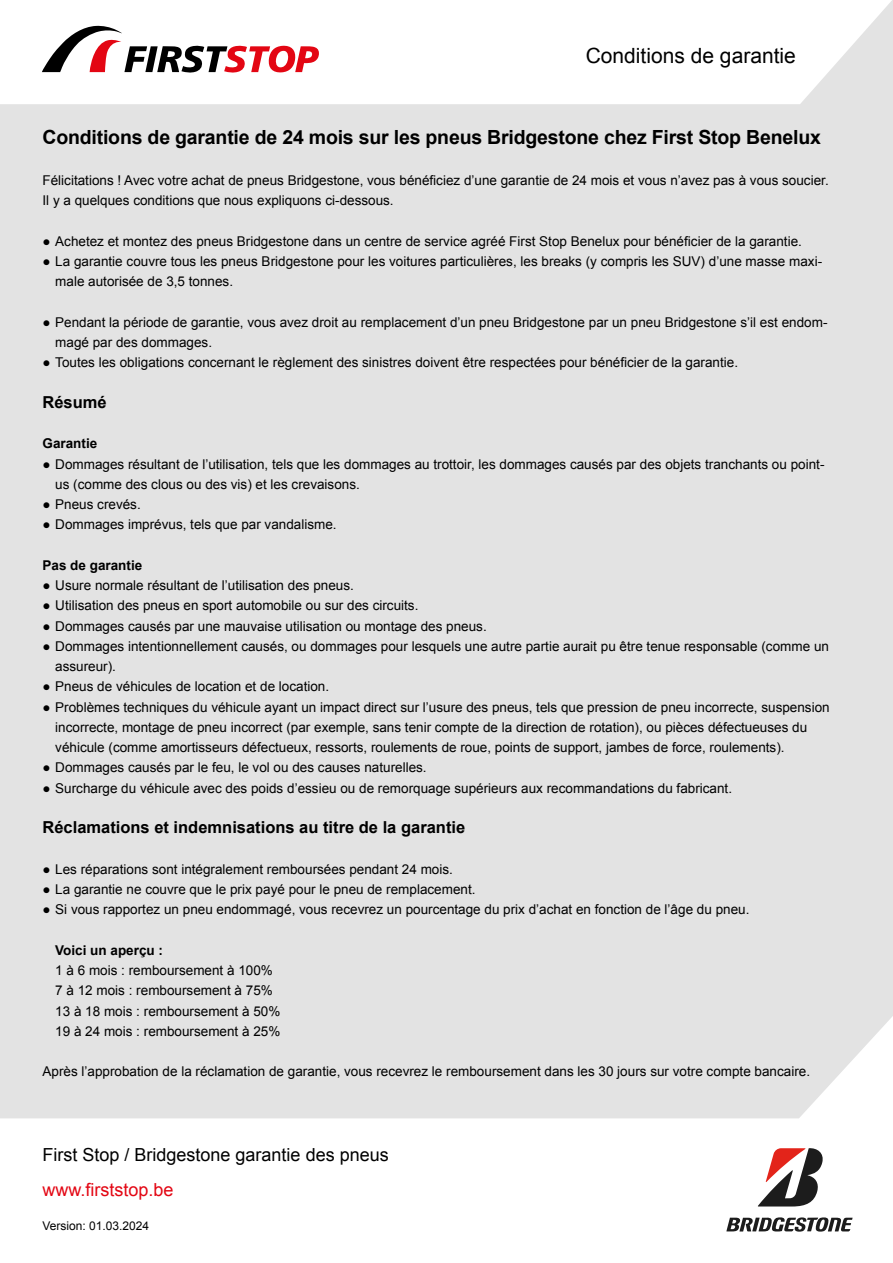
<style>
.page{position:relative;width:893px;height:1263px;background:#e3e3e3}
.page>*{position:absolute;margin:0;border:0;box-sizing:border-box;transform-origin:0 0}
.t1{font:21px "Arial";color:#000}
.t2{font:700 19.5px "Arial";letter-spacing:-.01em;color:#000}
.t3{font:18px "Arial";color:#000}
.t4{font:18px "Arial";color:#e30613}
.t5{font:700 16.5px "Arial";color:#000}
.t6{font:13.5px/20.2px "Arial";color:#000}
.t7{font:700 13.5px "Arial";color:#000}
.t8{font:12px "Arial";color:#000}
</style>
<div class="page">
<svg style="left:0;top:1016px;width:893px;height:247px;fill:#fff"></svg>
<div style="left:0;top:0;width:892px;height:104px;background:#fff"></div>
<svg style="left:42px;top:26px;width:277px;height:47px;background:#cfb2b4"></svg>
<svg style="left:726px;top:1217px;width:127px;height:15px;background:#838383"></svg>
<svg style="left:758px;top:1148px;width:67px;height:58px;background:#a38b8a"></svg>
<h1 class="t1" style="left:586px;top:42px;width:212px">Conditions de garantie</h1>
<p class="t2" style="left:43px;top:124px;width:780px">Conditions de garantie de 24 mois sur les pneus Bridgestone chez First Stop Benelux</p>
<p class="t6" style="left:43px;top:170px;width:788px">Félicitations ! Avec votre achat de pneus Bridgestone, vous bénéficiez d’une garantie de 24 mois et vous n’avez pas à vous soucier.<br>Il y a quelques conditions que nous expliquons ci-dessous.</p>
<p class="t6" style="left:43px;top:231px;width:761px">● Achetez et montez des pneus Bridgestone dans un centre de service agréé First Stop Benelux pour bénéficier de la garantie.</p>
<p class="t6" style="left:55px;top:251px;width:768px;text-indent:-13px">● La garantie couvre tous les pneus Bridgestone pour les voitures particulières, les breaks (y compris les SUV) d’une masse maxi&shy;male autorisée de 3,5 tonnes.</p>
<p class="t6" style="left:55px;top:312px;width:774px;text-indent:-13px">● Pendant la période de garantie, vous avez droit au remplacement d’un pneu Bridgestone par un pneu Bridgestone s’il est endom&shy;magé par des dommages.</p>
<p class="t6" style="left:43px;top:353px;width:697px">● Toutes les obligations concernant le règlement des sinistres doivent être respectées pour bénéficier de la garantie.</p>
<p class="t5" style="left:43px;top:391px;width:66px">Résumé</p>
<p class="t7" style="left:43px;top:435px;width:56px">Garantie</p>
<p class="t6" style="left:55px;top:454px;width:771px;text-indent:-13px">● Dommages résultant de l’utilisation, tels que les dommages au trottoir, les dommages causés par des objets tranchants ou point&shy;us (comme des clous ou des vis) et les crevaisons.</p>
<p class="t6" style="left:43px;top:494px;width:100px">● Pneus crevés.</p>
<p class="t6" style="left:43px;top:515px;width:296px">● Dommages imprévus, tels que par vandalisme.</p>
<p class="t7" style="left:43px;top:556px;width:101px">Pas de garantie</p>
<p class="t6" style="left:43px;top:575px;width:313px">● Usure normale résultant de l’utilisation des pneus.</p>
<p class="t6" style="left:43px;top:596px;width:377px">● Utilisation des pneus en sport automobile ou sur des circuits.</p>
<p class="t6" style="left:43px;top:616px;width:446px">● Dommages causés par une mauvaise utilisation ou montage des pneus.</p>
<p class="t6" style="left:55px;top:636px;width:775px;text-indent:-13px">● Dommages intentionnellement causés, ou dommages pour lesquels une autre partie aurait pu être tenue responsable (comme un assureur).</p>
<p class="t6" style="left:43px;top:677px;width:288px">● Pneus de véhicules de location et de location.</p>
<p class="t6" style="left:55px;top:697px;width:776px;text-indent:-13px">● Problèmes techniques du véhicule ayant un impact direct sur l’usure des pneus, tels que pression de pneu incorrecte, suspension incorrecte, montage de pneu incorrect (par exemple, sans tenir compte de la direction de rotation), ou pièces défectueuses du véhicule (comme amortisseurs défectueux, ressorts, roulements de roue, points de support, jambes de force, roulements).</p>
<p class="t6" style="left:43px;top:758px;width:386px">● Dommages causés par le feu, le vol ou des causes naturelles.</p>
<p class="t6" style="left:43px;top:778px;width:691px">● Surcharge du véhicule avec des poids d’essieu ou de remorquage supérieurs aux recommandations du fabricant.</p>
<p class="t5" style="left:43px;top:816px;width:424px">Réclamations et indemnisations au titre de la garantie</p>
<p class="t6" style="left:43px;top:859px;width:412px">● Les réparations sont intégralement remboursées pendant 24 mois.</p>
<p class="t6" style="left:43px;top:879px;width:434px">● La garantie ne couvre que le prix payé pour le pneu de remplacement.</p>
<p class="t6" style="left:43px;top:899px;width:708px">● Si vous rapportez un pneu endommagé, vous recevrez un pourcentage du prix d’achat en fonction de l’âge du pneu.</p>
<p class="t7" style="left:55px;top:941px;width:109px">Voici un aperçu :</p>
<p class="t6" style="left:55px;top:960px;width:219px">1 à 6 mois : remboursement à 100%</p>
<p class="t6" style="left:55px;top:980px;width:219px">7 à 12 mois : remboursement à 75%</p>
<p class="t6" style="left:55px;top:1001px;width:227px">13 à 18 mois : remboursement à 50%</p>
<p class="t6" style="left:55px;top:1021px;width:227px">19 à 24 mois : remboursement à 25%</p>
<p class="t6" style="left:43px;top:1061px;width:769px">Après l’approbation de la réclamation de garantie, vous recevrez le remboursement dans les 30 jours sur votre compte bancaire.</p>
<h3 class="t3" style="left:43px;top:1143px;width:348px">First Stop / Bridgestone garantie des pneus</h3>
<h3 class="t4" style="left:43px;top:1178px;width:133px">www.firststop.be</h3>
<p class="t8" style="left:43px;top:1218px;width:108px">Version: 01.03.2024</p>
</div>
